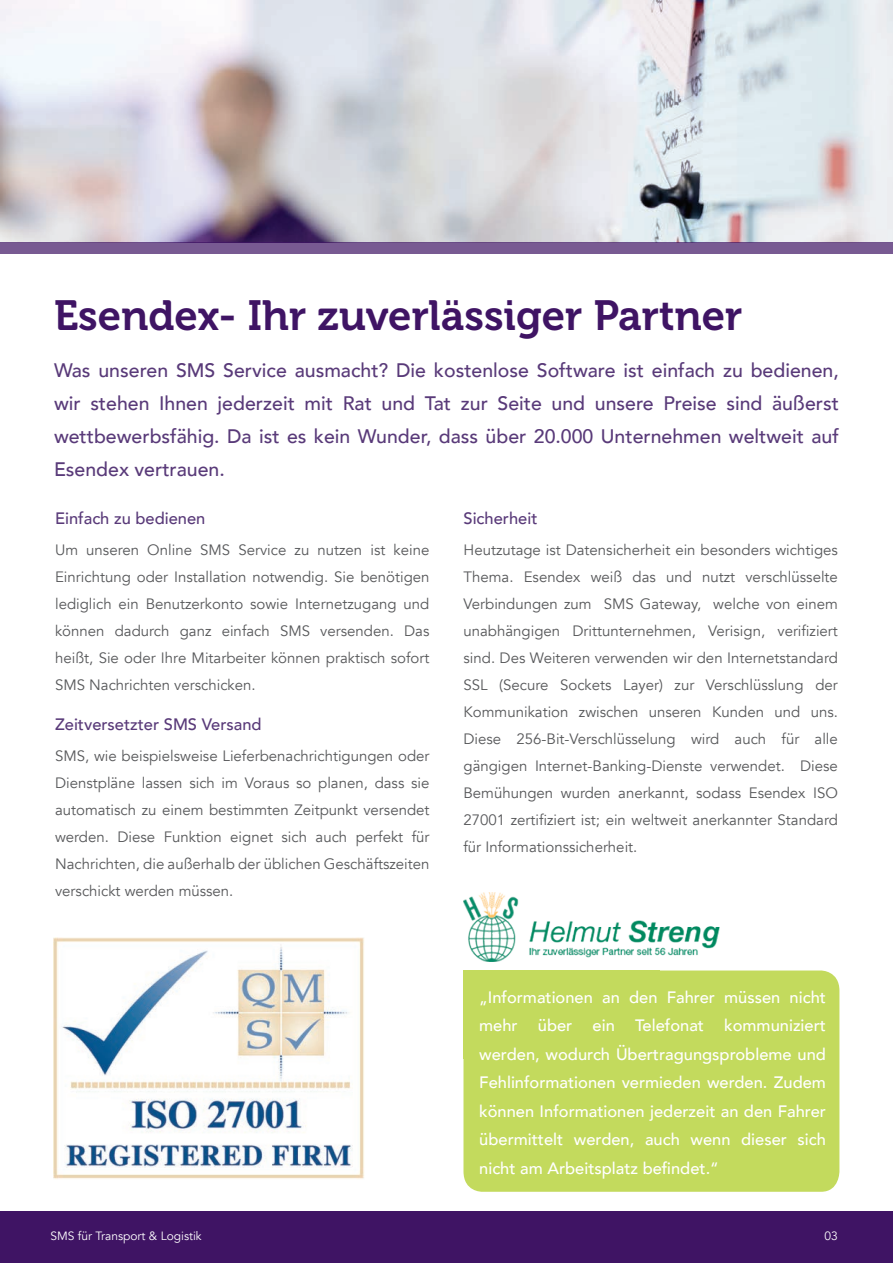
<style>
.page{position:relative;width:893px;height:1263px;background:#fff}
.page>*{position:absolute;margin:0;border:0;box-sizing:border-box;transform-origin:0 0}
.t1{font:42px "Museo 700";color:#3f1464}
.t2{font:500 19.5px/33px "Avenir";color:#593a79;text-align:justify}
.t3{font:500 16.5px/28.5px "Avenir";color:#fff;text-align:justify}
.t4{font:500 16.5px "Avenir";color:#593a79}
.t5{font:15px/27px "Avenir";color:#57585a;text-align:justify}
.t6{font:12px "Avenir";color:#fff}
</style>
<div class="page">
<div style="left:0;top:1212px;width:893px;height:51px;background:#3f1464"></div>
<img style="left:0;top:0;width:893px;height:242px">
<div style="left:0;top:242px;width:893px;height:12px;background:#785a92"></div>
<img style="left:53px;top:937px;width:311px;height:242px">
<div style="left:463px;top:970px;width:376px;height:222px;background:#c3da5d"></div>
<div style="left:463px;top:970px;width:197px;height:89px;background:#c3da5d"></div>
<img style="left:463px;top:892px;width:256px;height:69px">
<h1 class="t1" style="left:54px;top:292px;width:690px">Esendex- Ihr zuverlässiger Partner</h1>
<p class="t2" style="left:54px;top:352px;width:786px">Was unseren SMS Service ausmacht? Die kostenlose Software ist einfach zu bedienen, wir stehen Ihnen jederzeit mit Rat und Tat zur Seite und unsere Preise sind äußerst wettbewerbsfähig. Da ist es kein Wunder, dass über 20.000 Unternehmen weltweit auf Esendex vertrauen.</p>
<p class="t4" style="left:55px;top:503px;width:152px">Einfach zu bedienen</p>
<p class="t5" style="left:55px;top:536px;width:376px">Um unseren Online SMS Service zu nutzen ist keine Einrichtung oder Installation notwendig. Sie benötigen lediglich ein Benutzerkonto sowie Internetzugang und können dadurch ganz einfach SMS versenden. Das heißt, Sie oder Ihre Mitarbeiter können praktisch sofort SMS Nachrichten verschicken.</p>
<p class="t4" style="left:55px;top:709px;width:208px">Zeitversetzter SMS Versand</p>
<p class="t5" style="left:55px;top:742px;width:376px">SMS, wie beispielsweise Lieferbenachrichtigungen oder Dienstpläne lassen sich im Voraus so planen, dass sie automatisch zu einem bestimmten Zeitpunkt versendet werden. Diese Funktion eignet sich auch perfekt für Nachrichten, die außerhalb der üblichen Geschäftszeiten verschickt werden müssen.</p>
<p class="t4" style="left:463px;top:503px;width:75px">Sicherheit</p>
<p class="t5" style="left:463px;top:536px;width:376px">Heutzutage ist Datensicherheit ein besonders wichtiges Thema. Esendex weiß das und nutzt verschlüsselte Verbindungen zum SMS Gateway, welche von einem unabhängigen Drittunternehmen, Verisign, verifiziert sind. Des Weiteren verwenden wir den Internetstandard SSL (Secure Sockets Layer) zur Verschlüsslung der Kommunikation zwischen unseren Kunden und uns.<br>Diese 256-Bit-Verschlüsselung wird auch für alle gängigen Internet-Banking-Dienste verwendet. Diese Bemühungen wurden anerkannt, sodass Esendex ISO 27001 zertifiziert ist; ein weltweit anerkannter Standard für Informationssicherheit.</p>
<p class="t3" style="left:479px;top:982px;width:348px">„Informationen an den Fahrer müssen nicht mehr über ein Telefonat kommuniziert werden, wodurch Übertragungsprobleme und Fehlinformationen vermieden werden. Zudem können Informationen jederzeit an den Fahrer übermittelt werden, auch wenn dieser sich nicht am Arbeitsplatz befindet.“</p>
<p class="t6" style="left:50px;top:1229px;width:153px">SMS für Transport &amp; Logistik</p>
<p class="t6" style="left:824px;top:1229px;width:15px">03</p>
</div>
